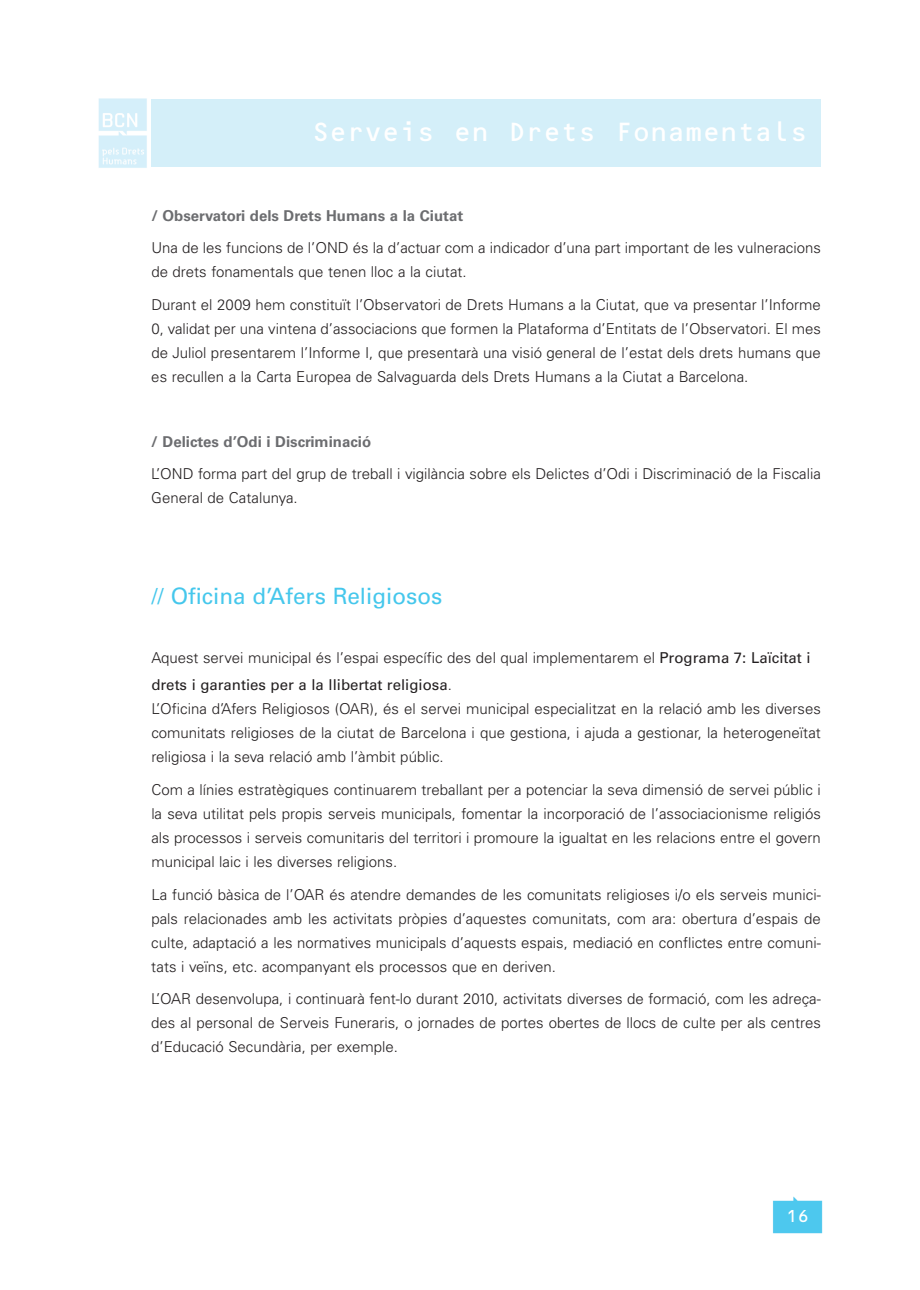
<style>
.page{position:relative;width:920px;height:1290px;background:#fff}
.page>*{position:absolute;margin:0;border:0;box-sizing:border-box;transform-origin:0 0}
.t1{font:27px "OCRB Alternate";letter-spacing:-.07em;color:#fff}
.t2{font:22.5px "Univers";color:#45c7ec}
.t3{font:16.5px "OCRB";color:#fff}
.t4{font:300 15px/24px "Univers";color:#231f20;text-align:justify}
.t5{font:700 15px "Univers";color:#6c6d70}
.s1{font-weight:400}
</style>
<div class="page">
<img style="left:773px;top:1196px;width:50px;height:38px">
<img style="left:98px;top:98px;width:49px;height:70px">
<div style="left:151px;top:99px;width:670px;height:68px;background:#d4eff9"></div>
<h1 class="t1" style="left:311px;top:121px;width:499px">Serveis en Drets Fonamentals</h1>
<p class="t5" style="left:151px;top:210px;width:313px">/ Observatori dels Drets Humans a la Ciutat</p>
<p class="t4" style="left:151px;top:237px;width:671px">Una de les funcions de l’OND és la d’actuar com a indicador d’una part important de les vulneracions de drets fonamentals que tenen lloc a la ciutat.</p>
<p class="t4" style="left:151px;top:294px;width:671px">Durant el 2009 hem constituït l’Observatori de Drets Humans a la Ciutat, que va presentar l’Informe 0, validat per una vintena d’associacions que formen la Plataforma d’Entitats de l’Observatori. El mes de Juliol presentarem l’Informe I, que presentarà una visió general de l’estat dels drets humans que es recullen a la Carta Europea de Salvaguarda dels Drets Humans a la Ciutat a Barcelona.</p>
<p class="t5" style="left:151px;top:436px;width:221px">/ Delictes d’Odi i Discriminació</p>
<p class="t4" style="left:151px;top:463px;width:671px">L’OND forma part del grup de treball i vigilància sobre els Delictes d’Odi i Discriminació de la Fiscalia<br>General de Catalunya.</p>
<h2 class="t2" style="left:151px;top:588px;width:293px">// Oficina d’Afers Religiosos</h2>
<p class="t4" style="left:151px;top:646px;width:661px;line-height:27px">Aquest servei municipal és l’espai específic des del qual implementarem el <span class="s1">Programa 7: Laïcitat i drets i garanties per a la llibertat religiosa</span>.</p>
<p class="t4" style="left:151px;top:698px;width:671px">L’Oficina d’Afers Religiosos (OAR), és el servei municipal especialitzat en la relació amb les diverses comunitats religioses de la ciutat de Barcelona i que gestiona, i ajuda a gestionar, la heterogeneïtat religiosa i la seva relació amb l’àmbit públic.</p>
<p class="t4" style="left:151px;top:779px;width:671px">Com a línies estratègiques continuarem treballant per a potenciar la seva dimensió de servei públic i la seva utilitat pels propis serveis municipals, fomentar la incorporació de l’associacionisme religiós als processos i serveis comunitaris del territori i promoure la igualtat en les relacions entre el govern municipal laic i les diverses religions.</p>
<p class="t4" style="left:151px;top:883px;width:671px">La funció bàsica de l’OAR és atendre demandes de les comunitats religioses i/o els serveis munici&shy;pals relacionades amb les activitats pròpies d’aquestes comunitats, com ara: obertura d’espais de culte, adaptació a les normatives municipals d’aquests espais, mediació en conflictes entre comuni&shy;tats i veïns, etc. acompanyant els processos que en deriven.</p>
<p class="t4" style="left:151px;top:988px;width:671px">L’OAR desenvolupa, i continuarà fent-lo durant 2010, activitats diverses de formació, com les adreça&shy;des al personal de Serveis Funeraris, o jornades de portes obertes de llocs de culte per als centres d’Educació Secundària, per exemple.</p>
<p class="t3" style="left:786px;top:1210px;width:25px">16</p>
</div>
